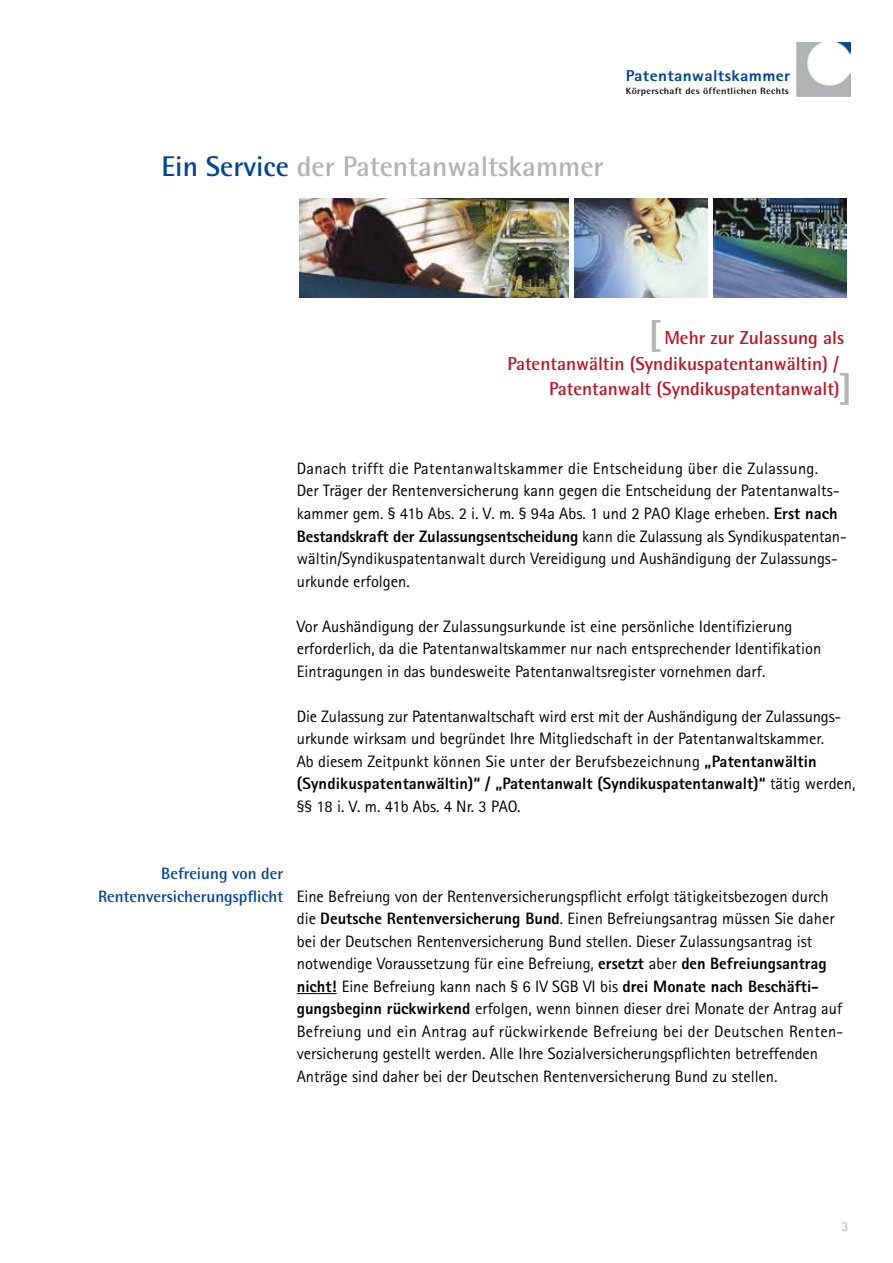
<style>
.page{position:relative;width:893px;height:1263px;background:#fff}
.page>*{position:absolute;margin:0;border:0;box-sizing:border-box;transform-origin:0 0}
.t1{font:700 28.5px "Agfa Rotis Semisans";color:#b1b3b4}
.t2{font:700 18.75px "Agfa Rotis Semisans";color:#bd1220}
.t3{font:16.5px/22.5px "Agfa Rotis Sans Serif";color:#000}
.t4{font:700 16.5px "Agfa Rotis Semisans";color:#004494}
.t5{font:800 15.75px "Agfa Rotis Sans Serif";letter-spacing:.02em;color:#004494;scale:1.1 1}
.t6{font:13.5px "Agfa Rotis Semisans";color:#b1b3b4}
.t7{font:700 9.3px "Agfa Rotis Semisans";letter-spacing:.025em;color:#000;scale:1.1 1}
.s1{color:#004494}
.s2{font-weight:800;font-size:35.4px;color:#b1b3b4}
.s3{font-weight:800}
.s4{font-family:"Agfa Rotis Semisans";font-weight:700;color:#004494}
</style>
<div class="page">
<img style="left:797px;top:43px;width:53px;height:54px">
<img style="left:299px;top:198px;width:269px;height:100px">
<img style="left:574px;top:198px;width:133px;height:100px">
<img style="left:713px;top:198px;width:134px;height:100px">
<hr style="left:297px;top:993px;width:40px;height:1px;background:#000">
<p class="t5" style="left:626px;top:65px;width:151px">Patentanwaltskammer</p>
<p class="t7" style="left:626px;top:85px;width:150px">Körperschaft des öffentlichen Rechts</p>
<h1 class="t1" style="left:162px;top:149px;width:444px"><span class="s1">Ein Service</span> der Patentanwaltskammer</h1>
<p class="t2" style="left:648px;top:326px;width:197px"><span class="s2">[</span> Mehr zur Zulassung als</p>
<p class="t2" style="left:507px;top:352px;width:333px">Patentanwältin (Syndikuspatentanwältin) /</p>
<p class="t2" style="left:549px;top:377px;width:305px">Patentanwalt (Syndikuspatentanwalt)<span class="s2">]</span></p>
<p class="t3" style="left:297px;top:457px;width:551px">Danach trifft die Patentanwaltskammer die Entscheidung über die Zulassung.<br>Der Träger der Rentenversicherung kann gegen die Entscheidung der Patentanwalts&shy;kammer gem. § 41b Abs. 2 i. V. m. § 94a Abs. 1 und 2 PAO Klage erheben. <span class="s3">Erst nach Bestandskraft der Zulassungsentscheidung</span> kann die Zulassung als Syndikuspatentan&shy;wältin/Syndikuspatentanwalt durch Vereidigung und Aushändigung der Zulassungs&shy;urkunde erfolgen.</p>
<p class="t3" style="left:297px;top:614px;width:526px">Vor Aushändigung der Zulassungsurkunde ist eine persönliche Identifizierung erforderlich, da die Patentanwaltskammer nur nach entsprechender Identifikation<br>Eintragungen in das bundesweite Patentanwaltsregister vornehmen darf.</p>
<p class="t3" style="left:297px;top:705px;width:560px">Die Zulassung zur Patentanwaltschaft wird erst mit der Aushändigung der Zulassungs&shy;urkunde wirksam und begründet Ihre Mitgliedschaft in der Patentanwaltskammer.<br>Ab diesem Zeitpunkt können Sie unter der Berufsbezeichnung <span class="s3">„Patentanwältin (Syndikuspatentanwältin)“ / „Patentanwalt (Syndikuspatentanwalt)“</span> tätig werden, §§ 18 i. V. m. 41b Abs. 4 Nr. 3 PAO.</p>
<p class="t4" style="left:161px;top:863px;width:124px">Befreiung von der</p>
<p class="t3" style="left:297px;top:885px;width:548px;text-indent:-199px"><span class="s4">Rentenversicherungspflicht</span> Eine Befreiung von der Rentenversicherungspflicht erfolgt tätigkeitsbezogen durch die <span class="s3">Deutsche Rentenversicherung Bund</span>. Einen Befreiungsantrag müssen Sie daher bei der Deutschen Rentenversicherung Bund stellen. Dieser Zulassungsantrag ist notwendige Voraussetzung für eine Befreiung, <span class="s3">ersetzt</span> aber <span class="s3">den Befreiungsantrag nicht!</span> Eine Befreiung kann nach § 6 IV SGB VI bis <span class="s3">drei Monate nach Beschäfti&shy;gungsbeginn rückwirkend</span> erfolgen, wenn binnen dieser drei Monate der Antrag auf Befreiung und ein Antrag auf rückwirkende Befreiung bei der Deutschen Renten&shy;versicherung gestellt werden. Alle Ihre Sozialversicherungspflichten betreffenden Anträge sind daher bei der Deutschen Rentenversicherung Bund zu stellen.</p>
<p class="t6" style="left:841px;top:1218px;width:8px">3</p>
</div>
